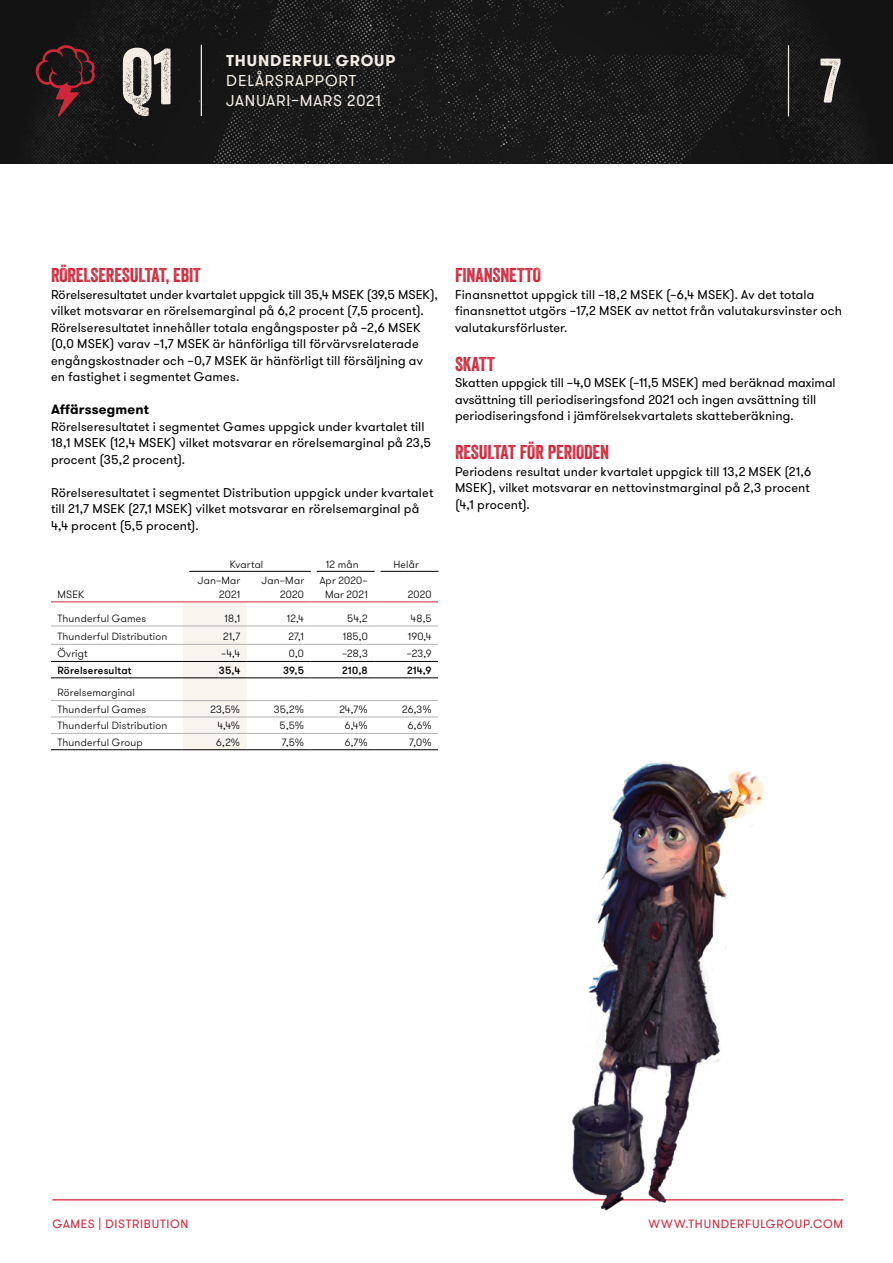
<style>
.page{position:relative;width:893px;height:1263px;background:#fff}
.page>*{position:absolute;margin:0;border:0;box-sizing:border-box;transform-origin:0 0}
.t1{font:76.95px "Veneer";color:#f3ece3}
.t2{font:60.6px "Veneer";color:#f3ece3}
.t3{font:19.5px "Veneer";letter-spacing:-.01em;color:#cf273a}
.t4{font:15.75px "GT Walsheim";letter-spacing:.05em;color:#f3ece3}
.t5{font:700 15.75px "GT Walsheim";letter-spacing:.055em;color:#f3ece3}
.t6{font:700 13.5px "GT Walsheim";letter-spacing:.01em;color:#000}
.t7{font:12.75px/16.5px "GT Walsheim";letter-spacing:.01em;color:#000}
.t8{font:12px "GT Walsheim";letter-spacing:.06em;color:#cf273a}
.t9{font:300 10.5px/13.5px "GT Walsheim";letter-spacing:.015em;color:#000;text-align:right}
.t10{font:500 10.5px "GT Walsheim";letter-spacing:.02em;color:#000}
</style>
<div class="page">
<img style="left:0;top:0;width:893px;height:164px">
<svg style="left:35px;top:44px;width:60px;height:73px;background:#391a1d"></svg>
<hr style="left:201px;top:45px;width:1px;height:71px;background:#f3ece3">
<hr style="left:788px;top:45px;width:1px;height:71px;background:#f3ece3">
<hr style="left:52px;top:1199px;width:791px;height:1px;background:#cf273a">
<div style="left:183px;top:602px;width:64px;height:147px;background:#f8f4ee"></div>
<hr style="left:51px;top:601px;width:132px;height:1px;background:#cf273a">
<hr style="left:183px;top:601px;width:64px;height:1px;background:#cf273a">
<hr style="left:247px;top:601px;width:63px;height:1px;background:#cf273a">
<hr style="left:310px;top:601px;width:64px;height:1px;background:#cf273a">
<hr style="left:374px;top:601px;width:64px;height:1px;background:#cf273a">
<hr style="left:51px;top:626px;width:132px;height:1px;background:#b3b2b2">
<hr style="left:183px;top:626px;width:64px;height:1px;background:#b3b2b2">
<hr style="left:247px;top:626px;width:63px;height:1px;background:#b3b2b2">
<hr style="left:310px;top:626px;width:64px;height:1px;background:#b3b2b2">
<hr style="left:374px;top:626px;width:64px;height:1px;background:#b3b2b2">
<hr style="left:51px;top:644px;width:132px;height:1px;background:#b3b2b2">
<hr style="left:183px;top:644px;width:64px;height:1px;background:#b3b2b2">
<hr style="left:247px;top:644px;width:63px;height:1px;background:#b3b2b2">
<hr style="left:310px;top:644px;width:64px;height:1px;background:#b3b2b2">
<hr style="left:374px;top:644px;width:64px;height:1px;background:#b3b2b2">
<hr style="left:51px;top:700px;width:132px;height:1px;background:#b3b2b2">
<hr style="left:183px;top:700px;width:64px;height:1px;background:#b3b2b2">
<hr style="left:247px;top:700px;width:63px;height:1px;background:#b3b2b2">
<hr style="left:310px;top:700px;width:64px;height:1px;background:#b3b2b2">
<hr style="left:374px;top:700px;width:64px;height:1px;background:#b3b2b2">
<hr style="left:51px;top:733px;width:132px;height:1px;background:#b3b2b2">
<hr style="left:183px;top:733px;width:64px;height:1px;background:#b3b2b2">
<hr style="left:247px;top:733px;width:63px;height:1px;background:#b3b2b2">
<hr style="left:310px;top:733px;width:64px;height:1px;background:#b3b2b2">
<hr style="left:374px;top:733px;width:64px;height:1px;background:#b3b2b2">
<hr style="left:51px;top:661px;width:132px;height:1px;background:#000">
<hr style="left:183px;top:661px;width:64px;height:1px;background:#000">
<hr style="left:247px;top:661px;width:63px;height:1px;background:#000">
<hr style="left:310px;top:661px;width:64px;height:1px;background:#000">
<hr style="left:374px;top:661px;width:64px;height:1px;background:#000">
<hr style="left:51px;top:677px;width:132px;height:1px;background:#000">
<hr style="left:183px;top:677px;width:64px;height:1px;background:#000">
<hr style="left:247px;top:677px;width:63px;height:1px;background:#000">
<hr style="left:310px;top:677px;width:64px;height:1px;background:#000">
<hr style="left:374px;top:677px;width:64px;height:1px;background:#000">
<hr style="left:51px;top:717px;width:132px;height:1px;background:#b3b2b2">
<hr style="left:183px;top:717px;width:64px;height:1px;background:#b3b2b2">
<hr style="left:247px;top:717px;width:63px;height:1px;background:#b3b2b2">
<hr style="left:310px;top:717px;width:64px;height:1px;background:#b3b2b2">
<hr style="left:374px;top:717px;width:64px;height:1px;background:#b3b2b2">
<hr style="left:51px;top:749px;width:132px;height:1px;background:#000">
<hr style="left:183px;top:749px;width:64px;height:1px;background:#000">
<hr style="left:247px;top:749px;width:63px;height:1px;background:#000">
<hr style="left:310px;top:749px;width:64px;height:1px;background:#000">
<hr style="left:374px;top:749px;width:64px;height:1px;background:#000">
<hr style="left:189px;top:571px;width:122px;height:1px;background:#000">
<hr style="left:317px;top:571px;width:58px;height:1px;background:#000">
<hr style="left:381px;top:571px;width:57px;height:1px;background:#000">
<img style="left:519px;top:761px;width:276px;height:450px">
<h1 class="t1" style="left:121px;top:30px;width:55px">Q1</h1>
<p class="t5" style="left:226px;top:50px;width:171px">THUNDERFUL GROUP</p>
<p class="t4" style="left:226px;top:71px;width:131px">DELÅRSRAPPORT</p>
<p class="t4" style="left:226px;top:91px;width:156px">JANUARI–MARS 2021</p>
<h2 class="t2" style="left:820px;top:44px;width:23px">7</h2>
<h3 class="t3" style="left:51px;top:264px;width:151px">RÖRELSERESULTAT, EBIT</h3>
<p class="t7" style="left:51px;top:287px;width:388px">Rörelseresultatet under kvartalet uppgick till 35,4 MSEK (39,5 MSEK), vilket motsvarar en rörelsemarginal på 6,2 procent (7,5 procent).<br>Rörelseresultatet innehåller totala engångsposter på –2,6 MSEK (0,0 MSEK) varav –1,7 MSEK är hänförliga till förvärvsrelaterade engångskostnader och –0,7 MSEK är hänförligt till försäljning av en fastighet i segmentet Games.</p>
<p class="t6" style="left:51px;top:401px;width:99px">Affärssegment</p>
<p class="t7" style="left:51px;top:419px;width:382px">Rörelseresultatet i segmentet Games uppgick under kvartalet till<br>18,1 MSEK (12,4 MSEK) vilket motsvarar en rörelsemarginal på 23,5 procent (35,2 procent).</p>
<p class="t7" style="left:51px;top:485px;width:384px">Rörelseresultatet i segmentet Distribution uppgick under kvartalet till 21,7 MSEK (27,1 MSEK) vilket motsvarar en rörelsemarginal på<br>4,4 procent (5,5 procent).</p>
<p class="t9" style="left:230px;top:558px;width:35px">Kvartal</p>
<p class="t9" style="left:326px;top:558px;width:34px">12 mån</p>
<p class="t9" style="left:393px;top:558px;width:27px">Helår</p>
<p class="t9" style="left:57px;top:587px;width:28px">MSEK</p>
<p class="t9" style="left:198px;top:574px;width:44px">Jan–Mar<br>2021</p>
<p class="t9" style="left:262px;top:574px;width:44px">Jan–Mar<br>2020</p>
<p class="t9" style="left:320px;top:574px;width:50px;text-align:center">Apr 2020–<br>Mar 2021</p>
<p class="t9" style="left:408px;top:587px;width:25px">2020</p>
<p class="t9" style="left:57px;top:612px;width:90px">Thunderful Games</p>
<p class="t9" style="left:224px;top:612px;width:17px">18,1</p>
<p class="t9" style="left:287px;top:612px;width:19px">12,4</p>
<p class="t9" style="left:347px;top:612px;width:22px">54,2</p>
<p class="t9" style="left:411px;top:612px;width:23px">48,5</p>
<p class="t9" style="left:57px;top:630px;width:111px">Thunderful Distribution</p>
<p class="t9" style="left:223px;top:630px;width:19px">21,7</p>
<p class="t9" style="left:288px;top:630px;width:17px">27,1</p>
<p class="t9" style="left:343px;top:630px;width:27px">185,0</p>
<p class="t9" style="left:408px;top:630px;width:25px">190,4</p>
<p class="t9" style="left:57px;top:647px;width:32px">Övrigt</p>
<p class="t9" style="left:221px;top:647px;width:21px">–4,4</p>
<p class="t9" style="left:289px;top:647px;width:17px">0,0</p>
<p class="t9" style="left:342px;top:647px;width:27px">–28,3</p>
<p class="t9" style="left:407px;top:647px;width:26px">–23,9</p>
<p class="t10" style="left:57px;top:663px;width:76px">Rörelseresultat</p>
<p class="t10" style="left:219px;top:663px;width:23px">35,4</p>
<p class="t10" style="left:283px;top:663px;width:23px">39,5</p>
<p class="t10" style="left:342px;top:663px;width:27px">210,8</p>
<p class="t10" style="left:407px;top:663px;width:26px">214,9</p>
<p class="t9" style="left:57px;top:685px;width:90px;line-height:16.4px;text-align:left">Rörelsemarginal<br>Thunderful Games</p>
<p class="t9" style="left:211px;top:703px;width:31px">23,5%</p>
<p class="t9" style="left:274px;top:703px;width:32px">35,2%</p>
<p class="t9" style="left:339px;top:703px;width:30px">24,7%</p>
<p class="t9" style="left:402px;top:703px;width:31px">26,3%</p>
<p class="t9" style="left:57px;top:719px;width:111px">Thunderful Distribution</p>
<p class="t9" style="left:217px;top:719px;width:24px">4,4%</p>
<p class="t9" style="left:280px;top:719px;width:26px">5,5%</p>
<p class="t9" style="left:345px;top:719px;width:25px">6,4%</p>
<p class="t9" style="left:408px;top:719px;width:25px">6,6%</p>
<p class="t9" style="left:57px;top:735px;width:87px">Thunderful Group</p>
<p class="t9" style="left:216px;top:735px;width:25px">6,2%</p>
<p class="t9" style="left:282px;top:735px;width:24px">7,5%</p>
<p class="t9" style="left:345px;top:735px;width:25px">6,7%</p>
<p class="t9" style="left:409px;top:735px;width:24px">7,0%</p>
<h3 class="t3" style="left:455px;top:264px;width:88px">FINANSNETTO</h3>
<p class="t7" style="left:455px;top:287px;width:388px">Finansnettot uppgick till –18,2 MSEK (–6,4 MSEK). Av det totala finansnettot utgörs –17,2 MSEK av nettot från valutakursvinster och valutakursförluster.</p>
<h3 class="t3" style="left:455px;top:352px;width:41px">SKATT</h3>
<p class="t7" style="left:455px;top:375px;width:382px">Skatten uppgick till –4,0 MSEK (–11,5 MSEK) med beräknad maximal avsättning till periodiseringsfond 2021 och ingen avsättning till periodiseringsfond i jämförelsekvartalets skatteberäkning.</p>
<h3 class="t3" style="left:455px;top:441px;width:156px">RESULTAT FÖR PERIODEN</h3>
<p class="t7" style="left:455px;top:464px;width:358px;text-align:justify">Periodens resultat under kvartalet uppgick till 13,2 MSEK (21,6<br>MSEK), vilket motsvarar en nettovinstmarginal på 2,3 procent (4,1 procent).</p>
<p class="t8" style="left:52px;top:1216px;width:138px">GAMES | DISTRIBUTION</p>
<p class="t8" style="left:649px;top:1216px;width:196px">WWW.THUNDERFULGROUP.COM</p>
</div>
